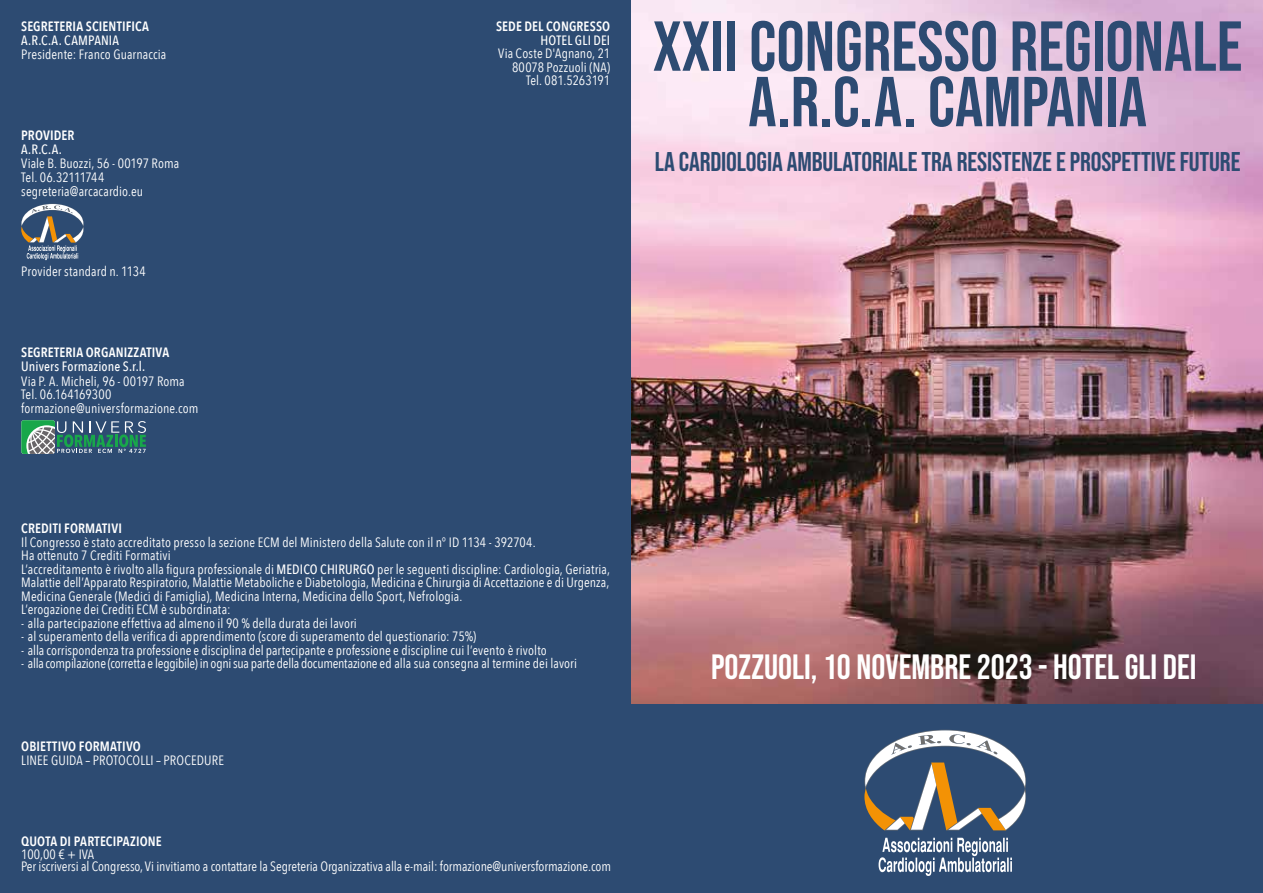
<style>
.page{position:relative;width:1263px;height:893px;background:#fff}
.page>*{position:absolute;margin:0;border:0;box-sizing:border-box;transform-origin:0 0}
.t1{font:70.5px/55.5px "Bebas Neue";color:#2d4b72;text-align:center}
.t2{font:34.95px "Bebas Neue";color:#fff}
.t3{font:27px "Bebas Neue";letter-spacing:-.005em;color:#2d4b72}
.t4{font:13.5px/13.5px "Avenir Next Condensed";letter-spacing:.005em;color:#fff}
.t5{font:600 13.5px "Avenir Next Condensed";letter-spacing:.01em;color:#fff}
.t6{font:13.5px "Avenir Next Condensed";letter-spacing:-.015em;color:#fff}
.t7{font:500 13.5px "Avenir Next Condensed";letter-spacing:.01em;color:#fff}
.s1{font-weight:500}
</style>
<div class="page">
<div style="left:0;top:0;width:631px;height:893px;background:#2d4b72"></div>
<svg style="left:21px;top:420px;width:125px;height:34px"></svg>
<svg style="left:21px;top:204px;width:63px;height:56px"></svg>
<img style="left:631px;top:0;width:632px;height:704px">
<div style="left:0;top:704px;width:1263px;height:189px;background:#2d4b72"></div>
<svg style="left:864px;top:730px;width:162px;height:100px"></svg>
<svg style="left:878px;top:838px;width:134px;height:38px"></svg>
<p class="t5" style="left:21px;top:14px;width:129px">SEGRETERIA SCIENTIFICA</p>
<p class="t7" style="left:21px;top:32px;width:99px">A.R.C.A. CAMPANIA</p>
<p class="t4" style="left:21px;top:47px;width:147px">Presidente: Franco Guarnaccia</p>
<p class="t5" style="left:21px;top:124px;width:55px">PROVIDER</p>
<p class="t7" style="left:21px;top:141px;width:42px">A.R.C.A.</p>
<p class="t4" style="left:21px;top:155px;width:159px;line-height:14.1px">Viale B. Buozzi, 56 - 00197 Roma<br>Tel. 06.32111744 segreteria@arcacardio.eu</p>
<p class="t4" style="left:21px;top:264px;width:126px">Provider standard n. 1134</p>
<p class="t5" style="left:21px;top:341px;width:149px">SEGRETERIA ORGANIZZATIVA</p>
<p class="t7" style="left:21px;top:358px;width:125px">Univers Formazione S.r.l.</p>
<p class="t4" style="left:21px;top:373px;width:179px">Via P. A. Micheli, 96 - 00197 Roma<br>Tel. 06.164169300 formazione@universformazione.com</p>
<p class="t5" style="left:496px;top:14px;width:116px">SEDE DEL CONGRESSO</p>
<p class="t7" style="left:540px;top:32px;width:71px">HOTEL GLI DEI</p>
<p class="t4" style="left:498px;top:46px;width:113px;text-align:right">Via Coste D'Agnano, 21<br>80078 Pozzuoli (NA)<br>Tel. 081.5263191</p>
<h1 class="t1" style="left:653px;top:18px;width:591px">XXII CONGRESSO REGIONALE<br>A.R.C.A. CAMPANIA</h1>
<h3 class="t3" style="left:655px;top:147px;width:587px">LA CARDIOLOGIA AMBULATORIALE TRA RESISTENZE E PROSPETTIVE FUTURE</h3>
<p class="t5" style="left:21px;top:516px;width:102px">CREDITI FORMATIVI</p>
<p class="t4" style="left:21px;top:535px;width:590px">Il Congresso è stato accreditato presso la sezione ECM del Ministero della Salute con il n° ID 1134 - 392704.<br>Ha ottenuto 7 Crediti Formativi<br>L’accreditamento è rivolto alla figura professionale di <span class="s1">MEDICO CHIRURGO</span> per le seguenti discipline: Cardiologia, Geriatria, Malattie dell’Apparato Respiratorio, Malattie Metaboliche e Diabetologia, Medicina e Chirurgia di Accettazione e di Urgenza, Medicina Generale (Medici di Famiglia), Medicina Interna, Medicina dello Sport, Nefrologia.<br>L’erogazione dei Crediti ECM è subordinata:</p>
<p class="t4" style="left:21px;top:616px;width:337px">- alla partecipazione effettiva ad almeno il 90 % della durata dei lavori</p>
<p class="t4" style="left:21px;top:629px;width:457px">- al superamento della verifica di apprendimento (score di superamento del questionario: 75%)</p>
<p class="t4" style="left:21px;top:643px;width:527px">- alla corrispondenza tra professione e disciplina del partecipante e professione e discipline cui l’evento è rivolto</p>
<p class="t6" style="left:21px;top:652px;width:557px">- alla compilazione (corretta e leggibile) in ogni sua parte della documentazione ed alla sua consegna al termine dei lavori</p>
<p class="t5" style="left:21px;top:735px;width:121px">OBIETTIVO FORMATIVO</p>
<p class="t4" style="left:21px;top:753px;width:204px">LINEE GUIDA – PROTOCOLLI – PROCEDURE</p>
<p class="t5" style="left:21px;top:830px;width:142px">QUOTA DI PARTECIPAZIONE</p>
<p class="t4" style="left:21px;top:847px;width:591px;line-height:12px">100,00 € + IVA<br>Per iscriversi al Congresso, Vi invitiamo a contattare la Segreteria Organizzativa alla e-mail: formazione@universformazione.com</p>
<h2 class="t2" style="left:711px;top:647px;width:487px">POZZUOLI, 10 NOVEMBRE 2023 - HOTEL GLI DEI</h2>
</div>
